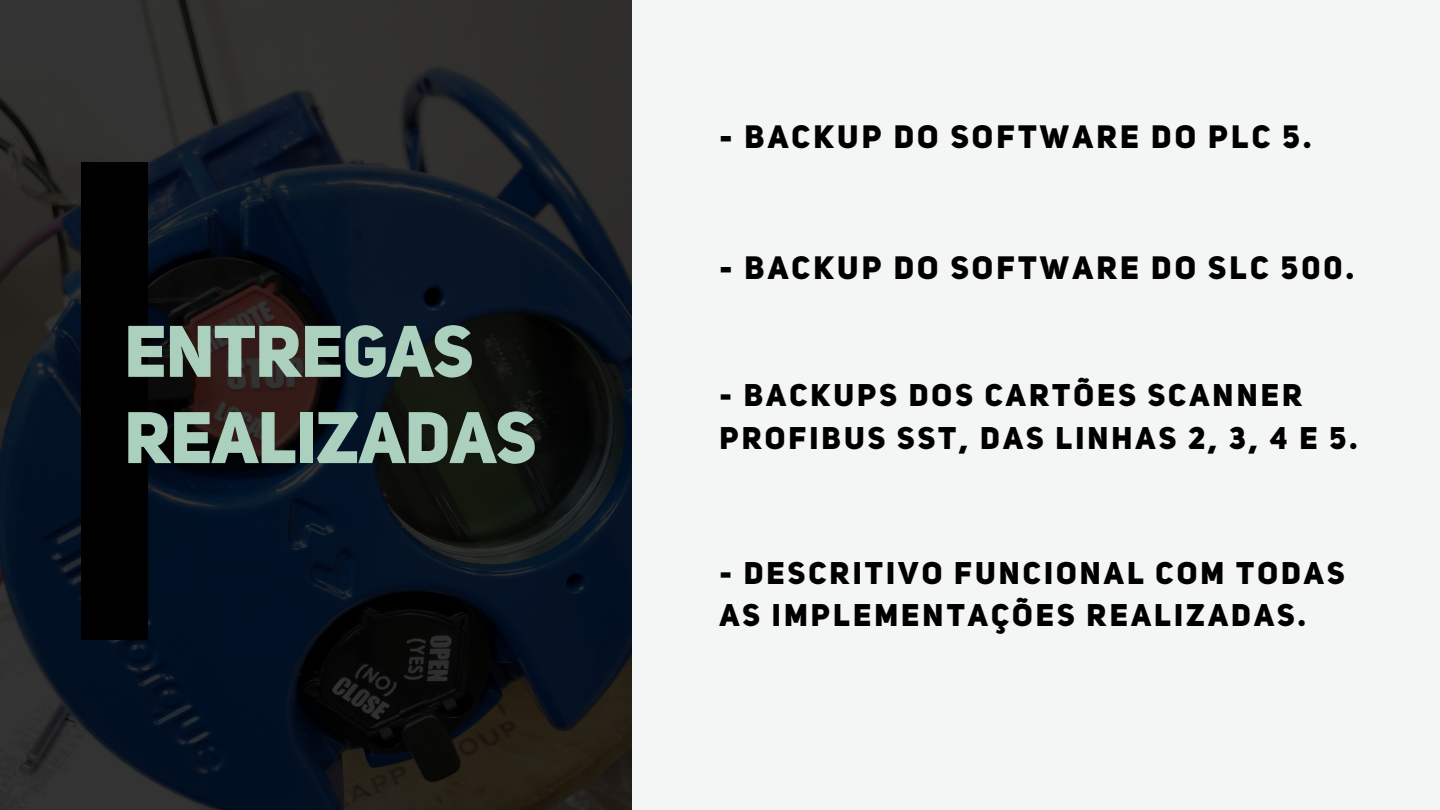
<style>
.page{position:relative;width:1440px;height:810px;background:#fff}
.page>*{position:absolute;margin:0;border:0;box-sizing:border-box;transform-origin:0 0}
.t1{font:72px/86.2px "Uni Sans Heavy CAPS";letter-spacing:-.01em;color:#acd0be}
.t2{font:32px "Uni Sans Heavy CAPS";letter-spacing:.1em;color:#000}
.t3{font:31px/42.8px "Uni Sans Heavy CAPS";letter-spacing:.1em;color:#000}
</style>
<div class="page">
<svg style="left:0;top:0;width:633px;height:810px;background:#151a20"></svg>
<div style="left:633px;top:0;width:807px;height:810px;background:#f4f6f5"></div>
<div style="left:81px;top:162px;width:67px;height:478px;background:#000"></div>
<p class="t1" style="left:124px;top:315px;width:413px">ENTREGAS<br>REALIZADAS</p>
<p class="t2" style="left:719px;top:124px;width:593px">- BACKUP DO SOFTWARE DO PLC 5.</p>
<p class="t2" style="left:719px;top:255px;width:636px">- BACKUP DO SOFTWARE DO SLC 500.</p>
<p class="t3" style="left:719px;top:377px;width:639px">- BACKUPS DOS CARTÕES SCANNER<br>PROFIBUS SST, DAS LINHAS 2, 3, 4 E 5.</p>
<p class="t3" style="left:719px;top:554px;width:627px">- DESCRITIVO FUNCIONAL COM TODAS<br>AS IMPLEMENTAÇÕES REALIZADAS.</p>
</div>
